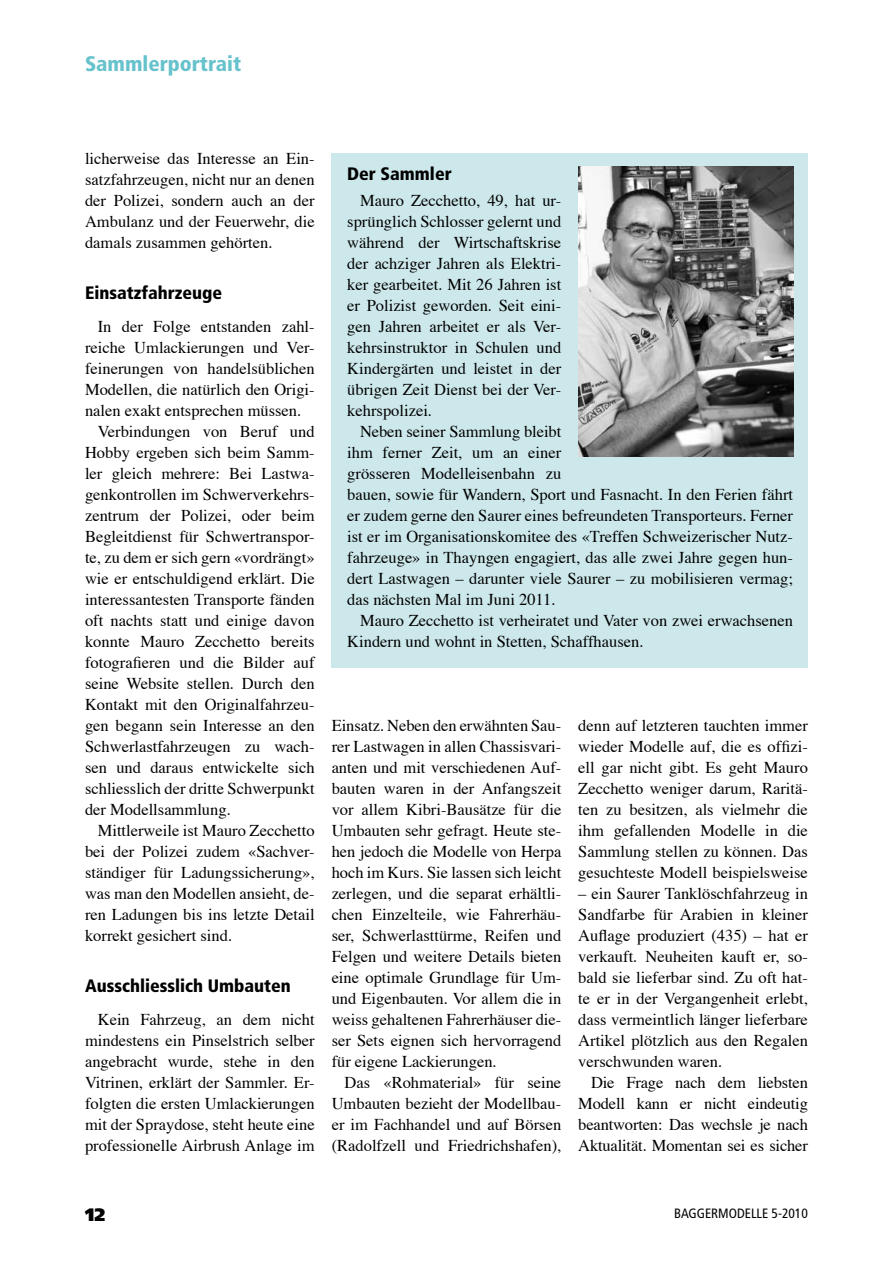
<style>
.page{position:relative;width:893px;height:1263px;background:#fff}
.page>*{position:absolute;margin:0;border:0;box-sizing:border-box;transform-origin:0 0}
.t1{font:900 condensed 21px "Frutiger";color:#66c2cc}
.t2{font:900 condensed 18px "Frutiger";color:#000}
.t3{font:900 18px "Frutiger";color:#000}
.t4{font:16.5px/21px "Times";color:#000;text-align:justify}
.t5{font:condensed 13.5px "Frutiger";color:#000}
</style>
<div class="page">
<div style="left:332px;top:153px;width:476px;height:515px;background:#cde8eb"></div>
<img style="left:578px;top:167px;width:215px;height:289px">
<p class="t1" style="left:85px;top:51px;width:158px">Sammlerportrait</p>
<p class="t4" style="left:85px;top:149px;width:231px">licherweise das Interesse an Ein&shy;satzfahrzeugen, nicht nur an denen der Polizei, sondern auch an der Ambulanz und der Feuerwehr, die damals zusammen gehörten.</p>
<p class="t2" style="left:85px;top:282px;width:139px">Einsatzfahrzeuge</p>
<p class="t4" style="left:98px;top:317px;width:218px">In der Folge entstanden zahl-</p>
<p class="t4" style="left:85px;top:338px;width:231px">reiche Umlackierungen und Ver-</p>
<p class="t4" style="left:85px;top:359px;width:231px">feinerungen von handelsüblichen</p>
<p class="t4" style="left:85px;top:380px;width:231px">Modellen, die natürlich den Origi-</p>
<p class="t4" style="left:85px;top:401px;width:218px">nalen exakt entsprechen müssen.</p>
<p class="t4" style="left:98px;top:422px;width:218px">Verbindungen von Beruf und</p>
<p class="t4" style="left:85px;top:443px;width:231px">Hobby ergeben sich beim Samm-</p>
<p class="t4" style="left:85px;top:464px;width:231px">ler gleich mehrere: Bei Lastwa-</p>
<p class="t4" style="left:85px;top:485px;width:231px">genkontrollen im Schwerverkehrs-</p>
<p class="t4" style="left:85px;top:506px;width:231px">zentrum der Polizei, oder beim</p>
<p class="t4" style="left:85px;top:527px;width:231px">Begleitdienst für Schwertranspor-</p>
<p class="t4" style="left:85px;top:548px;width:231px">te, zu dem er sich gern «vordrängt»</p>
<p class="t4" style="left:85px;top:569px;width:231px">wie er entschuldigend erklärt. Die</p>
<p class="t4" style="left:85px;top:590px;width:231px">interessantesten Transporte fänden</p>
<p class="t4" style="left:85px;top:611px;width:231px">oft nachts statt und einige davon</p>
<p class="t4" style="left:85px;top:632px;width:231px">konnte Mauro Zecchetto bereits</p>
<p class="t4" style="left:85px;top:653px;width:231px">fotografieren und die Bilder auf</p>
<p class="t4" style="left:85px;top:674px;width:231px">seine Website stellen. Durch den</p>
<p class="t4" style="left:85px;top:695px;width:231px">Kontakt mit den Originalfahrzeu-</p>
<p class="t4" style="left:85px;top:716px;width:231px">gen begann sein Interesse an den</p>
<p class="t4" style="left:85px;top:737px;width:231px">Schwerlastfahrzeugen zu wach-</p>
<p class="t4" style="left:85px;top:758px;width:231px">sen und daraus entwickelte sich</p>
<p class="t4" style="left:85px;top:779px;width:231px">schliesslich der dritte Schwerpunkt</p>
<p class="t4" style="left:85px;top:800px;width:147px">der Modellsammlung.</p>
<p class="t4" style="left:98px;top:821px;width:218px">Mittlerweile ist Mauro Zecchetto</p>
<p class="t4" style="left:85px;top:842px;width:231px">bei der Polizei zudem «Sachver-</p>
<p class="t4" style="left:85px;top:863px;width:231px">ständiger für Ladungssicherung»,</p>
<p class="t4" style="left:85px;top:884px;width:231px">was man den Modellen ansieht, de-</p>
<p class="t4" style="left:85px;top:905px;width:231px">ren Ladungen bis ins letzte Detail</p>
<p class="t4" style="left:85px;top:926px;width:149px">korrekt gesichert sind.</p>
<p class="t2" style="left:85px;top:975px;width:207px">Ausschliesslich Umbauten</p>
<p class="t4" style="left:85px;top:1010px;width:231px;text-indent:13px">Kein Fahrzeug, an dem nicht mindestens ein Pinselstrich selber angebracht wurde, stehe in den Vitrinen, erklärt der Sammler. Er&shy;folgten die ersten Umlackierungen mit der Spraydose, steht heute eine professionelle Airbrush Anlage im</p>
<p class="t2" style="left:347px;top:163px;width:106px">Der Sammler</p>
<p class="t4" style="left:347px;top:191px;width:216px;text-indent:13px">Mauro Zecchetto, 49, hat ur&shy;sprünglich Schlosser gelernt und während der Wirtschaftskrise der achziger Jahren als Elektri&shy;ker gearbeitet. Mit 26 Jahren ist er Polizist geworden. Seit eini&shy;gen Jahren arbeitet er als Ver&shy;kehrsinstruktor in Schulen und Kindergärten und leistet in der übrigen Zeit Dienst bei der Ver&shy;kehrspolizei.</p>
<p class="t4" style="left:347px;top:422px;width:447px;text-align:left;text-indent:13px">Neben seiner Sammlung bleibt<br>ihm ferner Zeit, um an einer<br>grösseren Modelleisenbahn zu<br>bauen, sowie für Wandern, Sport und Fasnacht. In den Ferien fährt er zudem gerne den Saurer eines befreundeten Transporteurs. Ferner ist er im Organisationskomitee des «Treffen Schweizerischer Nutz&shy;fahrzeuge» in Thayngen engagiert, das alle zwei Jahre gegen hun&shy;dert Lastwagen – darunter viele Saurer – zu mobilisieren vermag; das nächsten Mal im Juni 2011.</p>
<p class="t4" style="left:347px;top:611px;width:447px;text-indent:13px">Mauro Zecchetto ist verheiratet und Vater von zwei erwachsenen<br>Kindern und wohnt in Stetten, Schaffhausen.</p>
<p class="t4" style="left:332px;top:716px;width:231px">Einsatz. Neben den erwähnten Sau&shy;rer Lastwagen in allen Chassisvari&shy;anten und mit verschiedenen Auf&shy;bauten waren in der Anfangszeit vor allem Kibri-Bausätze für die Umbauten sehr gefragt. Heute ste&shy;hen jedoch die Modelle von Herpa hoch im Kurs. Sie lassen sich leicht zerlegen, und die separat erhältli&shy;chen Einzelteile, wie Fahrerhäu&shy;ser, Schwerlasttürme, Reifen und Felgen und weitere Details bieten eine optimale Grundlage für Um&shy;und Eigenbauten. Vor allem die in weiss gehaltenen Fahrerhäuser die&shy;ser Sets eignen sich hervorragend für eigene Lackierungen.</p>
<p class="t4" style="left:332px;top:1073px;width:231px;text-indent:13px">Das «Rohmaterial» für seine Umbauten bezieht der Modellbau&shy;er im Fachhandel und auf Börsen (Radolfzell und Friedrichshafen),</p>
<p class="t4" style="left:578px;top:716px;width:231px">denn auf letzteren tauchten immer wieder Modelle auf, die es offizi&shy;ell gar nicht gibt. Es geht Mauro Zecchetto weniger darum, Raritä&shy;ten zu besitzen, als vielmehr die ihm gefallenden Modelle in die Sammlung stellen zu können. Das gesuchteste Modell beispielsweise</p>
<p class="t4" style="left:578px;top:884px;width:231px">– ein Saurer Tanklöschfahrzeug in Sandfarbe für Arabien in kleiner Auflage produziert (435) – hat er verkauft. Neuheiten kauft er, so&shy;bald sie lieferbar sind. Zu oft hat&shy;te er in der Vergangenheit erlebt, dass vermeintlich länger lieferbare Artikel plötzlich aus den Regalen verschwunden waren.</p>
<p class="t4" style="left:578px;top:1073px;width:231px;text-indent:13px">Die Frage nach dem liebsten Modell kann er nicht eindeutig beantworten: Das wechsle je nach Aktualität. Momentan sei es sicher</p>
<p class="t3" style="left:85px;top:1204px;width:22px">12</p>
<p class="t5" style="left:674px;top:1205px;width:135px">BAGGERMODELLE 5-2010</p>
</div>
